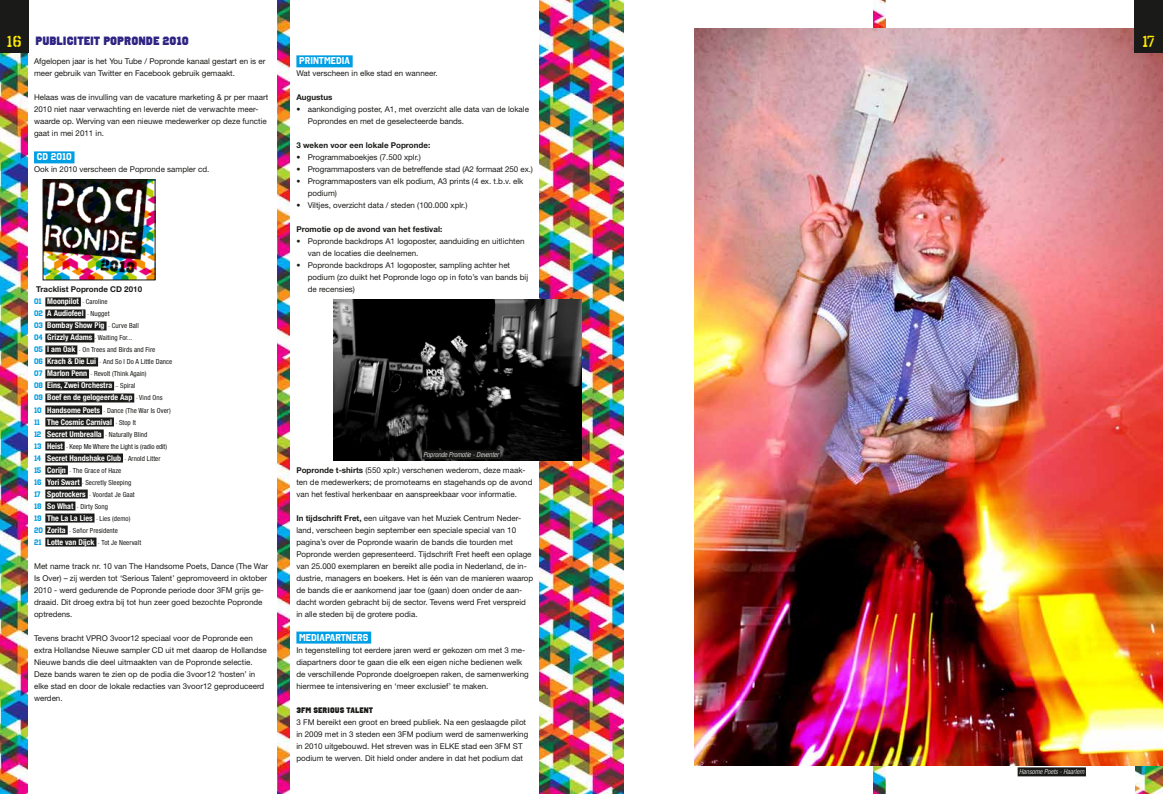
<style>
.page{position:relative;width:1163px;height:794px;background:#fff}
.page>*{position:absolute;margin:0;border:0;box-sizing:border-box;transform-origin:0 0}
.t1{font:700 16px "Octin Spraypaint B Rg";color:#ffed00}
.t2{font:12px "Octin College Bl";color:#2f2483}
.t3{font:700 10px "Octin College Rg";color:#fff}
.t4{font:8px/12px "Helvetica Neue LT";color:#1a1a18}
.t5{font:700 condensed 8px/12px "Helvetica Neue LT";color:#fff}
.t6{font:700 8px "Helvetica Neue LT";color:#1a1a18}
.t7{font:8px "Octin College Bl";letter-spacing:.01em;color:#1a1a18}
.t8{font:condensed 7px/12px "Helvetica Neue LT";letter-spacing:.01em;color:#1a1a18}
.t9{font:italic 300 condensed 7px "Helvetica Neue LT";color:#fff}
.t10{font:condensed 7px "Helvetica Neue LT";letter-spacing:-.01em;color:#1a1a18}
.s1{font-weight:700}
.s2{font-stretch:normal;color:#1a1a18}
.s3{font-family:"Octin College Rg";font-stretch:normal;color:#009ee3}
.s4{font-weight:300;font-size:6px;color:#1a1a18}
.s5{font-weight:400;font-size:7px;color:#1a1a18}
.s6{font-family:"Octin College Rg";font-weight:700;font-stretch:normal;font-size:8px;color:#009ee3}
.s7{font-weight:700;font-size:8px;color:#fff}
.s8{font-weight:300;font-size:6px}
</style>
<div class="page">
<img style="left:0;top:0;width:1162px;height:794px">
<div style="left:624px;top:0;width:248px;height:794px;background:#fff"></div>
<div style="left:886px;top:0;width:248px;height:794px;background:#fff"></div>
<img style="left:694px;top:28px;width:468px;height:737px">
<div style="left:28px;top:0;width:248px;height:794px;background:#fff"></div>
<div style="left:291px;top:0;width:248px;height:794px;background:#fff"></div>
<div style="left:0;top:0;width:28px;height:52px;background:#1a1a18"></div>
<div style="left:1134px;top:0;width:28px;height:52px;background:#1a1a18"></div>
<div style="left:34px;top:151px;width:40px;height:12px;background:#009ee3"></div>
<div style="left:45px;top:297px;width:36px;height:9px;background:#1a1a18"></div>
<div style="left:45px;top:309px;width:40px;height:9px;background:#1a1a18"></div>
<div style="left:45px;top:321px;width:61px;height:9px;background:#1a1a18"></div>
<div style="left:45px;top:333px;width:49px;height:9px;background:#1a1a18"></div>
<div style="left:45px;top:345px;width:32px;height:9px;background:#1a1a18"></div>
<div style="left:45px;top:357px;width:53px;height:9px;background:#1a1a18"></div>
<div style="left:45px;top:369px;width:44px;height:9px;background:#1a1a18"></div>
<div style="left:45px;top:381px;width:69px;height:9px;background:#1a1a18"></div>
<div style="left:45px;top:393px;width:89px;height:9px;background:#1a1a18"></div>
<div style="left:45px;top:405px;width:57px;height:9px;background:#1a1a18"></div>
<div style="left:45px;top:417px;width:69px;height:9px;background:#1a1a18"></div>
<div style="left:45px;top:429px;width:59px;height:9px;background:#1a1a18"></div>
<div style="left:45px;top:441px;width:20px;height:9px;background:#1a1a18"></div>
<div style="left:45px;top:453px;width:78px;height:9px;background:#1a1a18"></div>
<div style="left:45px;top:465px;width:23px;height:9px;background:#1a1a18"></div>
<div style="left:45px;top:477px;width:37px;height:9px;background:#1a1a18"></div>
<div style="left:45px;top:489px;width:43px;height:9px;background:#1a1a18"></div>
<div style="left:45px;top:501px;width:30px;height:9px;background:#1a1a18"></div>
<div style="left:45px;top:513px;width:49px;height:9px;background:#1a1a18"></div>
<div style="left:45px;top:525px;width:23px;height:9px;background:#1a1a18"></div>
<div style="left:45px;top:537px;width:51px;height:9px;background:#1a1a18"></div>
<div style="left:296px;top:55px;width:56px;height:12px;background:#009ee3"></div>
<div style="left:296px;top:631px;width:75px;height:12px;background:#009ee3"></div>
<img style="left:45px;top:181px;width:108px;height:97px">
<div style="left:43px;top:179px;width:112px;height:101px;border:1px solid #1a1a18"></div>
<img style="left:333px;top:299px;width:248px;height:161px">
<div style="left:1017px;top:767px;width:68px;height:9px;background:#1a1a18"></div>
<div style="left:422px;top:450px;width:78px;height:9px;background:#1a1a18"></div>
<h1 class="t1" style="left:7px;top:32px;width:16px">16</h1>
<h1 class="t1" style="left:1142px;top:32px;width:14px">17</h1>
<p class="t4" style="left:34px;top:55px;width:233px">Afgelopen jaar is het You Tube / Popronde kanaal gestart en is er meer gebruik van Twitter en Facebook gebruik gemaakt.</p>
<p class="t4" style="left:34px;top:91px;width:236px">Helaas was de invulling van de vacature marketing &amp; pr per maart 2010 niet naar verwachting en leverde niet de verwachte meer&shy;waarde op. Werving van een nieuwe medewerker op deze functie gaat in mei 2011 in.</p>
<p class="t3" style="left:37px;top:151px;width:36px">CD 2010</p>
<p class="t4" style="left:34px;top:163px;width:177px">Ook in 2010 verscheen de Popronde sampler cd.</p>
<h2 class="t2" style="left:35px;top:34px;width:155px">PUBLICITEIT POPRONDE 2010</h2>
<p class="t3" style="left:299px;top:55px;width:52px">PRINTMEDIA</p>
<p class="t4" style="left:296px;top:67px;width:143px">Wat verscheen in elke stad en wanneer.</p>
<p class="t6" style="left:296px;top:93px;width:38px">Augustus</p>
<p class="t4" style="left:308px;top:103px;width:223px;text-indent:-11px"><span class="s1">•</span> aankondiging poster, A1, met overzicht alle data van de lokale<br>Poprondes en met de geselecteerde bands.</p>
<p class="t6" style="left:296px;top:141px;width:135px">3 weken voor een lokale Popronde:</p>
<p class="t4" style="left:296px;top:151px;width:126px">• Programmaboekjes (7.500 xplr.)</p>
<p class="t4" style="left:296px;top:163px;width:238px">• Programmaposters van de betreffende stad (A2 formaat 250 ex.)</p>
<p class="t4" style="left:308px;top:175px;width:217px;text-indent:-11px">• Programmaposters van elk podium, A3 prints (4 ex. t.b.v. elk podium)</p>
<p class="t4" style="left:296px;top:199px;width:172px">• Viltjes, overzicht data / steden (100.000 xplr.)</p>
<p class="t6" style="left:296px;top:225px;width:147px">Promotie op de avond van het festival:</p>
<p class="t4" style="left:308px;top:235px;width:218px;text-indent:-11px">• Popronde backdrops A1 logoposter, aanduiding en uitlichten van de locaties die deelnemen.</p>
<p class="t4" style="left:308px;top:259px;width:222px;text-indent:-11px">• Popronde backdrops A1 logoposter, sampling achter het podium (zo duikt het Popronde logo op in foto’s van bands bij de recensies)</p>
<p class="t5" style="left:34px;top:283px;width:110px"><span class="s2">Tracklist Popronde CD 2010<br></span><span class="s3">01</span> Moonpilot <span class="s4">-</span> <span class="s5">Caroline<br></span><span class="s3">02</span> A Audiofeel <span class="s4">-</span> <span class="s5">Nugget<br></span><span class="s3">03</span> Bombay Show Pig <span class="s4">-</span> <span class="s5">Curve Ball</span></p>
<p class="t8" style="left:34px;top:332px;width:140px"><span class="s6">04</span> <span class="s7">Grizzly Adams</span> <span class="s8">-</span> Waiting For...<br><span class="s6">05</span> <span class="s7">I am Oak</span> <span class="s8">-</span> On Trees and Birds and Fire<br><span class="s6">06</span> <span class="s7">Krach &amp; Die Lui</span> <span class="s8">-</span> And So I Do A Little Dance <span class="s6">07</span> <span class="s7">Marlon Penn</span> <span class="s8">-</span> Revolt (Think Again)</p>
<p class="t5" style="left:34px;top:379px;width:130px"><span class="s3">08</span> Eins, Zwei Orchestra <span class="s4">–</span> <span class="s5">Spiral<br></span><span class="s3">09</span> Boef en de gelogeerde Aap <span class="s4">-</span> <span class="s5">Vind Ons</span></p>
<p class="t8" style="left:34px;top:404px;width:138px"><span class="s6">10</span> <span class="s7">Handsome Poets</span> <span class="s8">-</span> Dance (The War Is Over)</p>
<p class="t5" style="left:34px;top:415px;width:115px"><span class="s3">11</span> The Cosmic Carnival <span class="s4">-</span> <span class="s5">Stop It<br></span><span class="s3">12</span> Secret Umbrealla <span class="s4">-</span> <span class="s5">Naturally Blind</span></p>
<p class="t10" style="left:34px;top:442px;width:134px"><span class="s6">13</span> <span class="s7">Heist</span> <span class="s8">-</span> Keep Me Where the Light is (radio edit)</p>
<p class="t5" style="left:34px;top:451px;width:128px"><span class="s3">14</span> Secret Handshake Club <span class="s4">-</span> <span class="s5">Arnold Litter</span></p>
<p class="t8" style="left:34px;top:464px;width:102px"><span class="s6">15</span> <span class="s7">Corijn</span> <span class="s8">-</span> The Grace of Haze<br><span class="s6">16</span> <span class="s7">Yori Swart</span> <span class="s8">-</span> Secretly Sleeping<br><span class="s6">17</span> <span class="s7">Spotrockers</span> <span class="s8">-</span> Voordat Je Gaat<br><span class="s6">18</span> <span class="s7">So What</span> <span class="s8">-</span> Dirty Song</p>
<p class="t5" style="left:34px;top:511px;width:98px"><span class="s3">19</span> The La La Lies <span class="s4">-</span> <span class="s5">Lies (demo)</span></p>
<p class="t8" style="left:34px;top:524px;width:85px"><span class="s6">20</span> <span class="s7">Zorita</span> <span class="s8">-</span> Señor Presidente</p>
<p class="t5" style="left:34px;top:535px;width:109px"><span class="s3">21</span> Lotte van Dijck <span class="s4">-</span> <span class="s5">Tot Je Neervalt</span></p>
<p class="t4" style="left:34px;top:559px;width:235px">Met name track nr. 10 van The Handsome Poets, Dance (The War Is Over) – zij werden tot ‘Serious Talent’ gepromoveerd in oktober 2010 - werd gedurende de Popronde periode door 3FM grijs ge&shy;draaid. Dit droeg extra bij tot hun zeer goed bezochte Popronde optredens.</p>
<p class="t4" style="left:34px;top:631px;width:234px">Tevens bracht VPRO 3voor12 speciaal voor de Popronde een extra Hollandse Nieuwe sampler CD uit met daarop de Hollandse Nieuwe bands die deel uitmaakten van de Popronde selectie.<br>Deze bands waren te zien op de podia die 3voor12 ‘hosten’ in elke stad en door de lokale redacties van 3voor12 geproduceerd werden.</p>
<p class="t9" style="left:423px;top:451px;width:77px">Popronde Promotie - Deventer</p>
<p class="t4" style="left:296px;top:463px;width:237px"><span class="s1">Popronde t-shirts</span> (550 xplr.) verschenen wederom, deze maak&shy;ten de medewerkers; de promoteams en stagehands op de avond van het festival herkenbaar en aanspreekbaar voor informatie.</p>
<p class="t4" style="left:296px;top:511px;width:238px"><span class="s1">In tijdschrift Fret,</span> een uitgave van het Muziek Centrum Neder&shy;land, verscheen begin september een speciale special van 10 pagina’s over de Popronde waarin de bands die tourden met Popronde werden gepresenteerd. Tijdschrift Fret heeft een oplage van 25.000 exemplaren en bereikt alle podia in Nederland, de in&shy;dustrie, managers en boekers. Het is één van de manieren waarop de bands die er aankomend jaar toe (gaan) doen onder de aan&shy;dacht worden gebracht bij de sector. Tevens werd Fret verspreid in alle steden bij de grotere podia.</p>
<p class="t3" style="left:299px;top:631px;width:71px">MEDIAPARTNERS</p>
<p class="t4" style="left:296px;top:643px;width:234px">In tegenstelling tot eerdere jaren werd er gekozen om met 3 me&shy;diapartners door te gaan die elk een eigen niche bedienen welk de verschillende Popronde doelgroepen raken, de samenwerking hiermee te intensivering en ‘meer exclusief’ te maken.</p>
<p class="t7" style="left:296px;top:705px;width:78px">3FM SERIOUS TALENT</p>
<p class="t4" style="left:296px;top:715px;width:233px">3 FM bereikt een groot en breed publiek. Na een geslaagde pilot in 2009 met in 3 steden een 3FM podium werd de samenwerking in 2010 uitgebouwd. Het streven was in ELKE stad een 3FM ST podium te werven. Dit hield onder andere in dat het podium dat</p>
<p class="t9" style="left:1019px;top:768px;width:66px">Hansome Poets - Haarlem</p>
</div>
